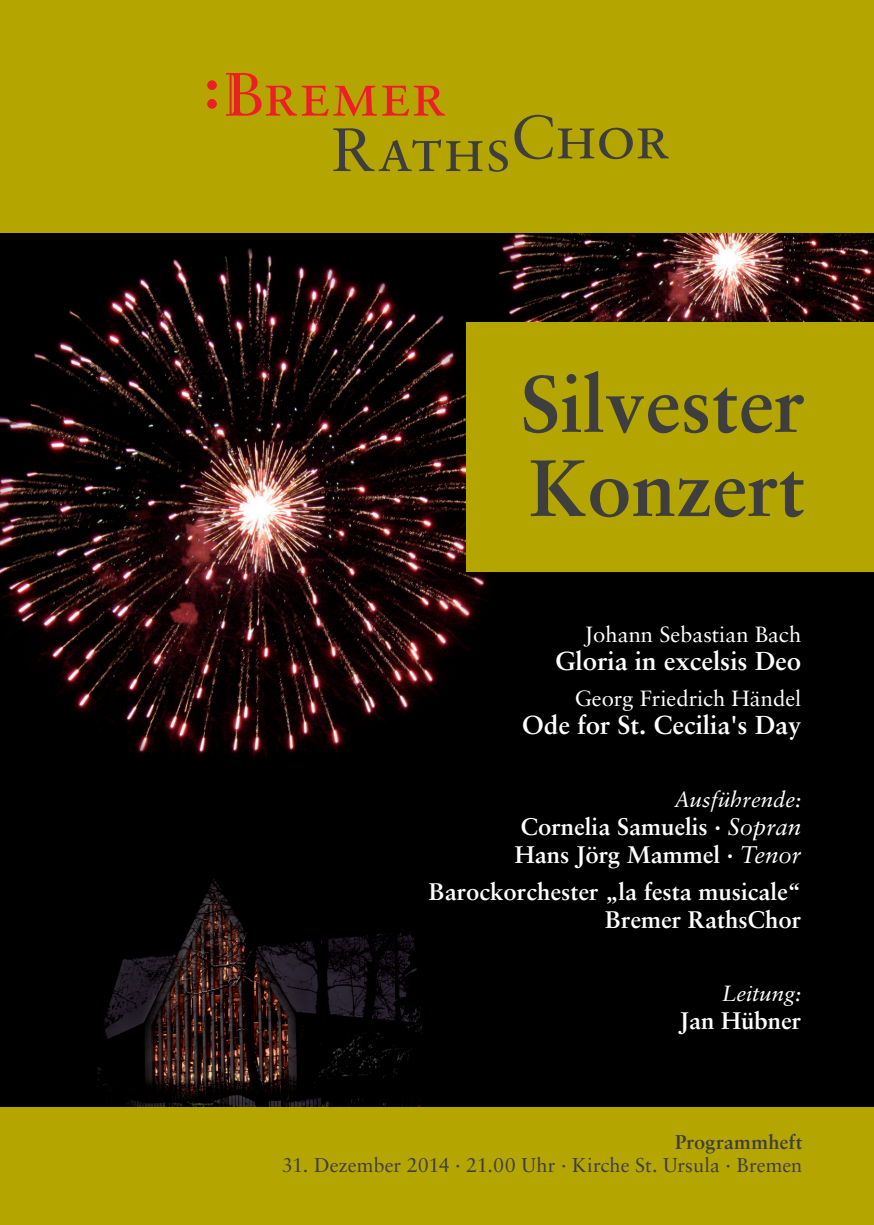
<style>
.page{position:relative;width:874px;height:1225px;background:#fff}
.page>*{position:absolute;margin:0;border:0;box-sizing:border-box;transform-origin:0 0}
.t1{font:700 80px/84px "Sabon";color:#3e3e3f}
.t2{font:700 26px "Sabon";color:#fff}
.t3{font:700 24px/28px "Sabon";color:#fff}
.t4{font:22px "Sabon";color:#fff}
.t5{font:italic 22px "Sabon";color:#fff}
.t6{font:20px "Sabon";color:#3e3e3f}
.t7{font:700 20px "Sabon";letter-spacing:.02em;color:#3e3e3f}
.s1{font-weight:400;font-style:italic}
</style>
<div class="page">
<img style="left:0;top:232px;width:873px;height:875px">
<div style="left:0;top:0;width:873px;height:232px;background:#b5a501"></div>
<svg style="left:333px;top:128px;width:174px;height:44px"></svg>
<svg style="left:226px;top:73px;width:218px;height:43px"></svg>
<svg style="left:207px;top:80px;width:10px;height:29px"></svg>
<svg style="left:514px;top:115px;width:154px;height:44px"></svg>
<div style="left:0;top:1107px;width:873px;height:118px;background:#b5a501"></div>
<div style="left:466px;top:322px;width:407px;height:249px;background:#b5a501"></div>
<h1 class="t1" style="left:520px;top:360px;width:286px">Silvester<br>Konzert</h1>
<p class="t4" style="left:584px;top:621px;width:218px">Johann Sebastian Bach</p>
<p class="t2" style="left:555px;top:644px;width:247px">Gloria in excelsis Deo</p>
<p class="t4" style="left:574px;top:685px;width:228px">Georg Friedrich Händel</p>
<p class="t2" style="left:522px;top:709px;width:280px">Ode for St. Cecilia's Day</p>
<p class="t5" style="left:673px;top:787px;width:129px">Ausführende:</p>
<p class="t3" style="left:514px;top:812px;width:288px">Cornelia Samuelis · <span class="s1">Sopran<br></span>Hans Jörg Mammel · <span class="s1">Tenor</span></p>
<p class="t3" style="left:428px;top:877px;width:374px;text-align:right">Barockorchester „la festa musicale“<br>Bremer RathsChor</p>
<p class="t5" style="left:721px;top:980px;width:81px">Leitung:</p>
<p class="t3" style="left:679px;top:1006px;width:123px">Jan Hübner</p>
<p class="t7" style="left:674px;top:1129px;width:129px">Programmheft</p>
<p class="t6" style="left:282px;top:1153px;width:521px">31. Dezember 2014 · 21.00 Uhr · Kirche St. Ursula · Bremen</p>
</div>
